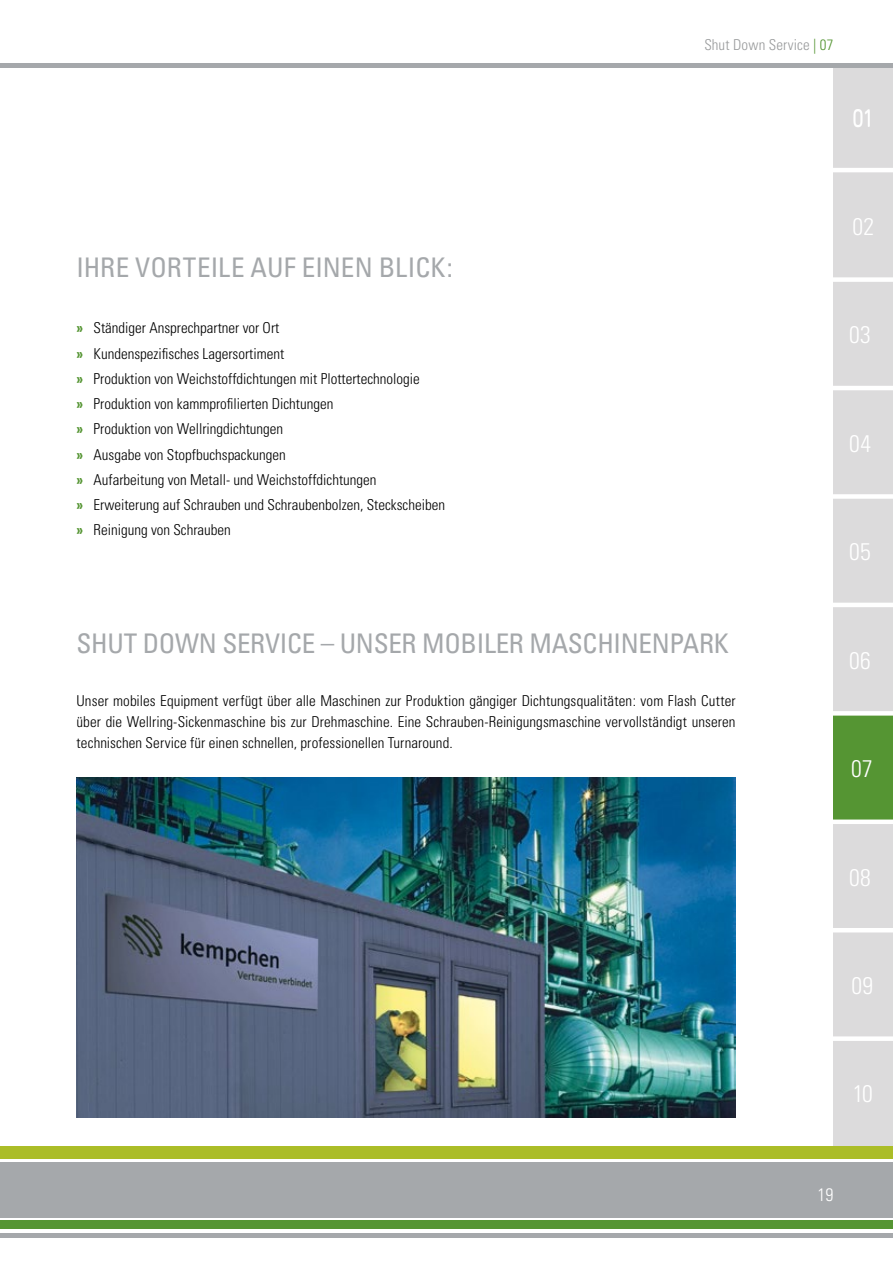
<style>
.page{position:relative;width:893px;height:1263px;background:#fff}
.page>*{position:absolute;margin:0;border:0;box-sizing:border-box;transform-origin:0 0}
.t1{font:condensed 27px "Univers";letter-spacing:-.01em;color:#a5a8ab}
.t2{font:300 condensed 24px "Univers";letter-spacing:.015em;color:#fff}
.t3{font:300 condensed 18px "Univers";color:#fff}
.t4{font:300 condensed 15px/25.2px "Univers";color:#000}
.t5{font:300 condensed 15px "Univers";letter-spacing:.01em;color:#999b9c}
.s1{color:#559533}
.s2{font-weight:700;color:#559533}
</style>
<div class="page">
<img style="left:77px;top:777px;width:659px;height:340px">
<div style="left:833px;top:66px;width:60px;height:104px;background:#dcdbdc"></div>
<div style="left:833px;top:172px;width:60px;height:107px;background:#dcdbdc"></div>
<div style="left:833px;top:281px;width:60px;height:106px;background:#dcdbdc"></div>
<div style="left:833px;top:389px;width:60px;height:106px;background:#dcdbdc"></div>
<div style="left:833px;top:497px;width:60px;height:107px;background:#dcdbdc"></div>
<div style="left:833px;top:606px;width:60px;height:106px;background:#dcdbdc"></div>
<div style="left:833px;top:823px;width:60px;height:106px;background:#dcdbdc"></div>
<div style="left:833px;top:931px;width:60px;height:106px;background:#dcdbdc"></div>
<div style="left:833px;top:1040px;width:60px;height:112px;background:#dcdbdc"></div>
<div style="left:833px;top:714px;width:60px;height:107px;background:#559533"></div>
<hr style="left:832px;top:168px;width:61px;height:4px;background:#fff">
<div style="left:832px;top:277px;width:61px;height:5px;background:#fff"></div>
<hr style="left:832px;top:386px;width:61px;height:4px;background:#fff">
<div style="left:832px;top:494px;width:61px;height:5px;background:#fff"></div>
<hr style="left:832px;top:603px;width:61px;height:4px;background:#fff">
<div style="left:832px;top:711px;width:61px;height:5px;background:#fff"></div>
<div style="left:832px;top:819px;width:61px;height:5px;background:#fff"></div>
<hr style="left:832px;top:928px;width:61px;height:4px;background:#fff">
<div style="left:832px;top:1036px;width:61px;height:5px;background:#fff"></div>
<div style="left:0;top:1146px;width:893px;height:12px;background:#abbd28"></div>
<div style="left:0;top:1220px;width:893px;height:8px;background:#559533"></div>
<div style="left:0;top:1162px;width:893px;height:56px;background:#a5a8ab"></div>
<hr style="left:0;top:1233px;width:893px;height:4px;background:#a5a8ab">
<hr style="left:0;top:64px;width:893px;height:4px;background:#a5a8ab">
<p class="t5" style="left:704px;top:36px;width:131px">Shut Down Service <span class="s1">| 07</span></p>
<h2 class="t2" style="left:853px;top:104px;width:23px">01</h2>
<h1 class="t1" style="left:77px;top:250px;width:378px">IHRE VORTEILE AUF EINEN BLICK:</h1>
<p class="t4" style="left:77px;top:316px;width:370px"><span class="s2">»</span> Ständiger Ansprechpartner vor Ort<br><span class="s2">»</span> Kundenspezifisches Lagersortiment<br><span class="s2">»</span> Produktion von Weichstoffdichtungen mit Plottertechnologie<br><span class="s2">»</span> Produktion von kammprofilierten Dichtungen<br><span class="s2">»</span> Produktion von Wellringdichtungen<br><span class="s2">»</span> Ausgabe von Stopfbuchspackungen<br><span class="s2">»</span> Aufarbeitung von Metall- und Weichstoffdichtungen<br><span class="s2">»</span> Erweiterung auf Schrauben und Schraubenbolzen, Steckscheiben <span class="s2">»</span> Reinigung von Schrauben</p>
<h1 class="t1" style="left:77px;top:626px;width:651px">SHUT DOWN SERVICE – U NSER MOB ILER MASCHINENPARK</h1>
<p class="t4" style="left:77px;top:690px;width:661px;line-height:21px;text-align:justify">Unser mobiles Equipment verfügt über alle Maschinen zur Produktion gängiger Dichtungsqualitäten: vom Flash Cutter über die Wellring-Sickenmaschine bis zur Drehmaschine. Eine Schrauben-Reinigungsmaschine vervollständigt unseren technischen Service für einen schnellen, professionellen Turnaround.</p>
<h2 class="t2" style="left:852px;top:212px;width:23px">02</h2>
<h2 class="t2" style="left:849px;top:320px;width:23px">03</h2>
<h2 class="t2" style="left:849px;top:429px;width:23px">04</h2>
<h2 class="t2" style="left:849px;top:537px;width:23px">05</h2>
<h2 class="t2" style="left:849px;top:646px;width:23px">06</h2>
<h2 class="t2" style="left:851px;top:754px;width:23px">07</h2>
<h2 class="t2" style="left:849px;top:863px;width:23px">08</h2>
<h2 class="t2" style="left:851px;top:971px;width:23px">09</h2>
<h2 class="t2" style="left:853px;top:1079px;width:22px">10</h2>
<p class="t3" style="left:817px;top:1184px;width:17px">19</p>
</div>
